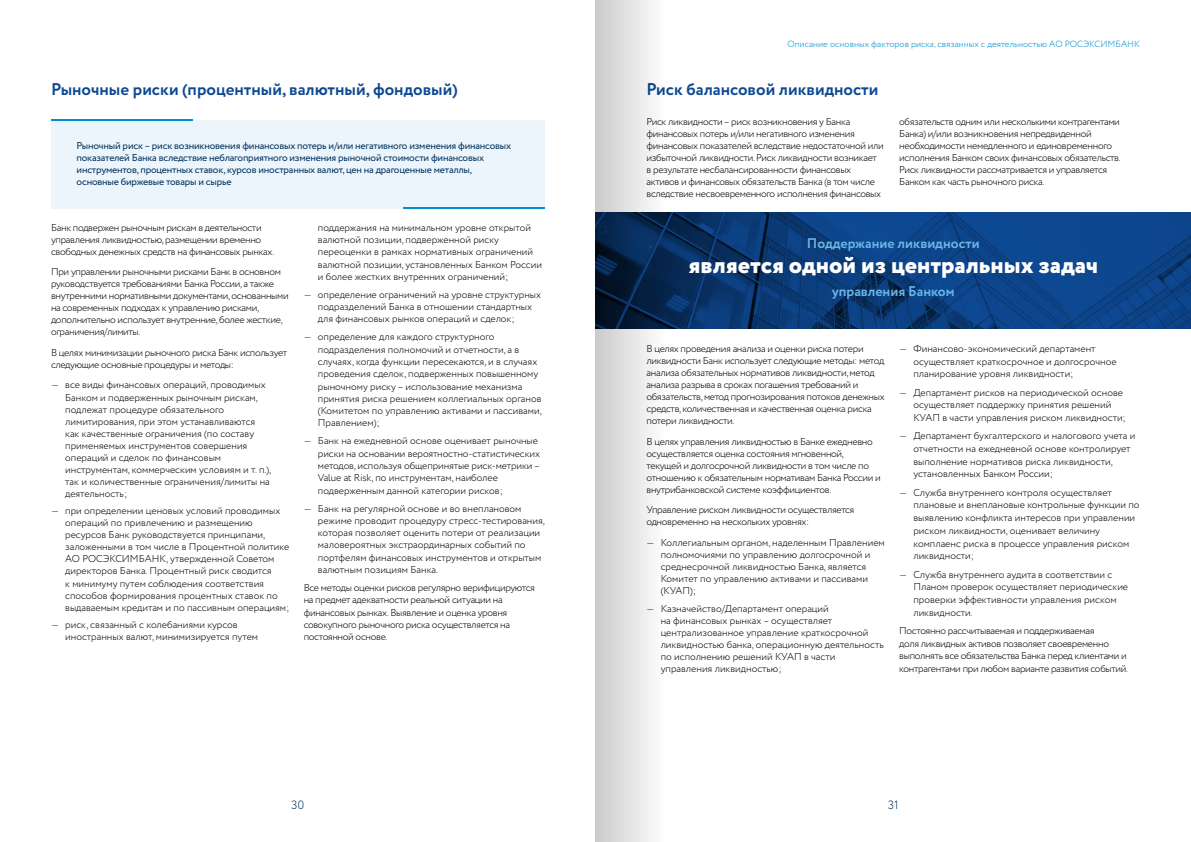
<style>
.page{position:relative;width:1191px;height:842px;background:#fff}
.page>*{position:absolute;margin:0;border:0;box-sizing:border-box;transform-origin:0 0}
.t1{font:800 24px "Circe";color:#fff}
.t2{font:700 17px "Circe";color:#0e4993}
.t3{font:700 14px "Circe";color:#69b6e6}
.t4{font:300 12px "Circe";color:#00305b}
.t5{font:300 10px/12px "Circe";letter-spacing:-.01em;color:#000}
.t6{font:300 10px/12px "Circe";letter-spacing:-.03em;color:#000}
.t7{font:10px/12px "Circe";letter-spacing:-.02em;color:#00305b}
.t8{font:300 9px "Circe";color:#008fcf}
.s1{color:#00305b}
</style>
<div class="page">
<img style="left:680px;top:213px;width:511px;height:116px">
<div style="left:51px;top:120px;width:493px;height:88px;background:#ecf5fc"></div>
<hr style="left:403px;top:208px;width:141px;height:1px;background:#008fcf">
<hr style="left:51px;top:119px;width:142px;height:1px;background:#008fcf">
<svg style="left:595px;top:0;width:85px;height:842px"></svg>
<h2 class="t2" style="left:51px;top:78px;width:408px">Рыночные риски (процентный, валютный, фондовый)</h2>
<p class="t7" style="left:77px;top:140px;width:436px">Рыночный риск – риск возникновения финансовых потерь и/или негативного изменения финансовых показателей Банка вследствие неблагоприятного изменения рыночной стоимости финансовых инструментов, процентных ставок, курсов иностранных валют, цен на драгоценные металлы, основные биржевые товары и сырье</p>
<p class="t6" style="left:51px;top:222px;width:225px">Банк подвержен рыночным рискам в деятельности управления ликвидностью, размещении временно свободных денежных средств на финансовых рынках.</p>
<p class="t6" style="left:51px;top:266px;width:239px">При управлении рыночными рисками Банк в основном руководствуется требованиями Банка России, а также внутренними нормативными документами, основанными на современных подходах к управлению рисками, дополнительно использует внутренние, более жесткие, ограничения/лимиты.</p>
<p class="t6" style="left:51px;top:347px;width:238px">В целях минимизации рыночного риска Банк использует следующие основные процедуры и методы:</p>
<p class="t5" style="left:65px;top:379px;width:207px;text-indent:-14px"><span class="s1">―</span> все виды финансовых операций, проводимых Банком и подверженных рыночным рискам, подлежат процедуре обязательного лимитирования, при этом устанавливаются как качественные ограничения (по составу применяемых инструментов совершения операций и сделок по финансовым инструментам, коммерческим условиям и т. п.), так и количественные ограничения/лимиты на деятельность;</p>
<p class="t5" style="left:65px;top:505px;width:226px;text-indent:-14px"><span class="s1">―</span> при определении ценовых условий проводимых операций по привлечению и размещению ресурсов Банк руководствуется принципами, заложенными в том числе в Процентной политике АО РОСЭКСИМБАНК, утвержденной Советом директоров Банка. Процентный риск сводится<br>к минимуму путем соблюдения соответствия способов формирования процентных ставок по выдаваемым кредитам и по пассивным операциям;</p>
<p class="t5" style="left:65px;top:619px;width:194px;text-indent:-14px"><span class="s1">―</span> риск, связанный с колебаниями курсов иностранных валют, минимизируется путем</p>
<p class="t5" style="left:318px;top:221px;width:226px;line-height:12.3px">поддержания на минимальном уровне открытой валютной позиции, подверженной риску переоценки в рамках нормативных ограничений валютной позиции, установленных Банком России и более жестких внутренних ограничений;</p>
<p class="t5" style="left:318px;top:289px;width:225px;line-height:12.3px;text-indent:-14px"><span class="s1">―</span> определение ограничений на уровне структурных подразделений Банка в отношении стандартных для финансовых рынков операций и сделок;</p>
<p class="t5" style="left:318px;top:331px;width:225px;line-height:12.3px;text-indent:-14px"><span class="s1">―</span> определение для каждого структурного подразделения полномочий и отчетности, а в случаях, когда функции пересекаются, и в случаях проведения сделок, подверженных повышенному рыночному риску – использование механизма принятия риска решением коллегиальных органов (Комитетом по управлению активами и пассивами, Правлением);</p>
<p class="t5" style="left:318px;top:435px;width:224px;line-height:12.3px;text-indent:-14px"><span class="s1">―</span> Банк на ежедневной основе оценивает рыночные риски на основании вероятностно-статистических методов, используя общепринятые риск-метрики – Value at Risk, по инструментам, наиболее подверженным данной категории рисков;</p>
<p class="t5" style="left:318px;top:502px;width:228px;line-height:12.3px;text-indent:-14px"><span class="s1">―</span> Банк на регулярной основе и во внеплановом режиме проводит процедуру стресс-тестирования, которая позволяет оценить потери от реализации маловероятных экстраординарных событий по портфелям финансовых инструментов и открытым валютным позициям Банка.</p>
<p class="t6" style="left:304px;top:582px;width:233px;line-height:12.3px">Все методы оценки рисков регулярно верифицируются на предмет адекватности реальной ситуации на финансовых рынках. Выявление и оценка уровня совокупного рыночного риска осуществляется на постоянной основе.</p>
<p class="t8" style="left:787px;top:38px;width:354px">Описание основных факторов риска, связанных с деятельностью АО РОСЭКСИМБАНК</p>
<h2 class="t2" style="left:646px;top:78px;width:233px">Риск балансовой ликвидности</h2>
<p class="t6" style="left:646px;top:116px;width:239px">Риск ликвидности – риск возникновения у Банка финансовых потерь и/или негативного изменения финансовых показателей вследствие недостаточной или избыточной ликвидности. Риск ликвидности возникает в результате несбалансированности финансовых активов и финансовых обязательств Банка (в том числе вследствие несвоевременного исполнения финансовых</p>
<p class="t6" style="left:899px;top:116px;width:223px">обязательств одним или несколькими контрагентами Банка) и/или возникновения непредвиденной необходимости немедленного и единовременного исполнения Банком своих финансовых обязательств.<br>Риск ликвидности рассматривается и управляется Банком как часть рыночного риска.</p>
<h3 class="t3" style="left:807px;top:234px;width:174px">Поддержание ликвидности</h3>
<h1 class="t1" style="left:688px;top:249px;width:411px">является одной из центральных задач</h1>
<h3 class="t3" style="left:831px;top:282px;width:124px">управления Банком</h3>
<p class="t6" style="left:646px;top:343px;width:240px">В целях проведения анализа и оценки риска потери ликвидности Банк использует следующие методы: метод анализа обязательных нормативов ликвидности, метод анализа разрыва в сроках погашения требований и обязательств, метод прогнозирования потоков денежных средств, количественная и качественная оценка риска потери ликвидности.</p>
<p class="t6" style="left:646px;top:436px;width:236px">В целях управления ликвидностью в Банке ежедневно осуществляется оценка состояния мгновенной, текущей и долгосрочной ликвидности в том числе по отношению к обязательным нормативам Банка России и внутрибанковской системе коэффициентов.</p>
<p class="t6" style="left:646px;top:504px;width:209px">Управление риском ликвидности осуществляется одновременно на нескольких уровнях:</p>
<p class="t5" style="left:660px;top:537px;width:226px;text-indent:-14px"><span class="s1">―</span> Коллегиальным органом, наделенным Правлением полномочиями по управлению долгосрочной и среднесрочной ликвидностью Банка, является Комитет по управлению активами и пассивами (КУАП);</p>
<p class="t5" style="left:660px;top:602px;width:224px;text-indent:-14px"><span class="s1">―</span> Казначейство/Департамент операций<br>на финансовых рынках – осуществляет централизованное управление краткосрочной ликвидностью банка, операционную деятельность по исполнению решений КУАП в части управления ликвидностью;</p>
<p class="t5" style="left:913px;top:343px;width:205px;line-height:12.7px;text-indent:-14px"><span class="s1">―</span> Финансово-экономический департамент осуществляет краткосрочное и долгосрочное планирование уровня ликвидности;</p>
<p class="t5" style="left:913px;top:386px;width:214px;line-height:12.7px;text-indent:-14px"><span class="s1">―</span> Департамент рисков на периодической основе осуществляет поддержку принятия решений<br>КУАП в части управления риском ликвидности;</p>
<p class="t5" style="left:913px;top:430px;width:224px;line-height:12.7px;text-indent:-14px"><span class="s1">―</span> Департамент бухгалтерского и налогового учета и отчетности на ежедневной основе контролирует выполнение нормативов риска ликвидности, установленных Банком России;</p>
<p class="t5" style="left:913px;top:486px;width:228px;line-height:12.7px;text-indent:-14px"><span class="s1">―</span> Служба внутреннего контроля осуществляет плановые и внеплановые контрольные функции по выявлению конфликта интересов при управлении риском ликвидности, оценивает величину комплаенс риска в процессе управления риском ликвидности;</p>
<p class="t5" style="left:913px;top:568px;width:216px;line-height:12.7px;text-indent:-14px"><span class="s1">―</span> Служба внутреннего аудита в соответствии с Планом проверок осуществляет периодические проверки эффективности управления риском ликвидности.</p>
<p class="t6" style="left:899px;top:624px;width:230px;line-height:12.7px">Постоянно рассчитываемая и поддерживаемая<br>доля ликвидных активов позволяет своевременно выполнять все обязательства Банка перед клиентами и контрагентами при любом варианте развития событий.</p>
<p class="t4" style="left:291px;top:797px;width:15px">30</p>
<p class="t4" style="left:887px;top:797px;width:12px">31</p>
</div>
